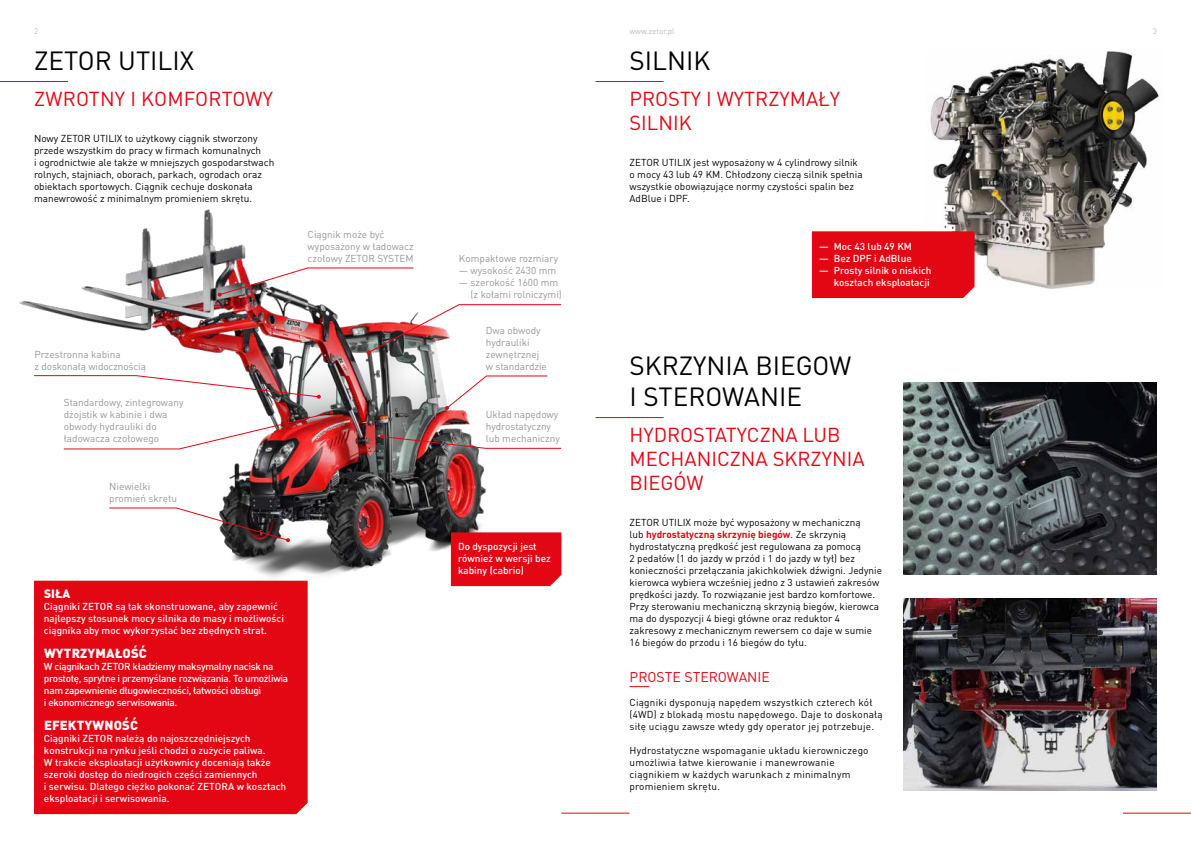
<style>
.page{position:relative;width:1191px;height:842px;background:#fff}
.page>*{position:absolute;margin:0;border:0;box-sizing:border-box;transform-origin:0 0}
.t1{font:26px/31.2px "DIN Pro";color:#000}
.t2{font:20px/24px "DIN Pro";color:#e30613}
.t3{font:14px "DIN Pro";color:#e30613}
.t4{font:900 13px "DIN Pro";letter-spacing:.01em;color:#fff}
.t5{font:900 12px "DIN Pro";color:#fff}
.t6{font:10px/12px "DIN Pro";color:#000}
.t7{font:500 10px/12px "DIN Pro";color:#fff}
.t8{font:10px/12px "DIN Pro";color:#979696}
.t9{font:10px/12px "DIN Pro";letter-spacing:.02em;color:#000}
.t10{font:500 10px/12px "DIN Pro";letter-spacing:-.03em;color:#fff}
.t11{font:8px "DIN Pro";color:#bbb}
.s1{font-weight:700;color:#e30613}
</style>
<div class="page">
<hr style="left:561px;top:813px;width:68px;height:1px;background:#e30613">
<img style="left:19px;top:209px;width:467px;height:376px">
<hr style="left:0;top:81px;width:68px;height:1px;background:#e30613">
<img style="left:63px;top:410px;width:270px;height:40px">
<svg style="left:33px;top:375px;width:288px;height:24px"></svg>
<svg style="left:108px;top:507px;width:182px;height:35px"></svg>
<svg style="left:445px;top:375px;width:103px;height:35px"></svg>
<svg style="left:380px;top:434px;width:182px;height:15px"></svg>
<img style="left:218px;top:267px;width:196px;height:30px">
<img style="left:366px;top:304px;width:196px;height:50px">
<hr style="left:595px;top:81px;width:68px;height:1px;background:#e30613">
<hr style="left:595px;top:417px;width:68px;height:1px;background:#e30613">
<svg style="left:629px;top:686px;width:20px;height:1px"></svg>
<img style="left:930px;top:51px;width:229px;height:238px">
<div style="left:812px;top:231px;width:162px;height:67px;background:#e30613"></div>
<div style="left:451px;top:532px;width:110px;height:54px;background:#e30613"></div>
<img style="left:903px;top:382px;width:254px;height:192px">
<img style="left:903px;top:598px;width:254px;height:192px">
<hr style="left:1123px;top:813px;width:68px;height:1px;background:#e30613">
<div style="left:34px;top:581px;width:274px;height:233px;background:#e30613"></div>
<svg style="left:138px;top:729px;width:20px;height:1px"></svg>
<p class="t11" style="left:34px;top:26px;width:6px">2</p>
<p class="t11" style="left:629px;top:26px;width:47px">www.zetor.pl</p>
<p class="t11" style="left:1152px;top:26px;width:6px">3</p>
<h1 class="t1" style="left:34px;top:44px;width:162px">ZETOR UTILIX</h1>
<h1 class="t1" style="left:629px;top:44px;width:82px">SILNIK</h1>
<h2 class="t2" style="left:34px;top:86px;width:240px">ZWROTNY I KOMFORTOWY</h2>
<p class="t6" style="left:34px;top:132px;width:242px">Nowy ZETOR UTILIX to użytkowy ciągnik stworzony przede wszystkim do pracy w firmach komunalnych<br>i ogrodnictwie ale także w mniejszych gospodarstwach rolnych, stajniach, oborach, parkach, ogrodach oraz obiektach sportowych. Ciągnik cechuje doskonała manewrowość z minimalnym promieniem skrętu.</p>
<p class="t8" style="left:308px;top:228px;width:108px">Ciągnik może być wyposażony w ładowacz czołowy ZETOR SYSTEM</p>
<p class="t8" style="left:34px;top:348px;width:113px">Przestronna kabina<br>z doskonałą widocznością</p>
<p class="t8" style="left:64px;top:396px;width:121px">Standardowy, zintegrowany dżojstik w kabinie i dwa obwody hydrauliki do ładowacza czołowego</p>
<p class="t8" style="left:109px;top:480px;width:69px">Niewielki promień skrętu</p>
<p class="t5" style="left:44px;top:586px;width:28px">SIŁA</p>
<p class="t7" style="left:44px;top:600px;width:241px">Ciągniki ZETOR są tak skonstruowane, aby zapewnić najlepszy stosunek mocy silnika do masy i możliwości ciągnika aby moc wykorzystać bez zbędnych strat.</p>
<h3 class="t4" style="left:44px;top:644px;width:104px">WYTRZYMAŁOŚĆ</h3>
<p class="t10" style="left:44px;top:660px;width:246px">W ciągnikach ZETOR kładziemy maksymalny nacisk na prostotę, sprytne i przemyślane rozwiązania. To umożliwia nam zapewnienie długowieczności, łatwości obsługi<br>i ekonomicznego serwisowania.</p>
<h3 class="t4" style="left:44px;top:716px;width:95px">EFEKTYWNOŚĆ</h3>
<p class="t7" style="left:44px;top:732px;width:244px">Ciągniki ZETOR należą do najoszczędniejszych konstrukcji na rynku jeśli chodzi o zużycie paliwa.<br>W trakcie eksploatacji użytkownicy doceniają także szeroki dostęp do niedrogich części zamiennych<br>i serwisu. Dlatego ciężko pokonać ZETORA w kosztach eksploatacji i serwisowania.</p>
<p class="t8" style="left:459px;top:252px;width:101px">Kompaktowe rozmiary</p>
<p class="t8" style="left:459px;top:264px;width:99px">— wysokość 2430 mm</p>
<p class="t8" style="left:470px;top:276px;width:93px;text-indent:-12px">— szerokość 1600 mm (z kołami rolniczymi)</p>
<p class="t8" style="left:486px;top:324px;width:63px">Dwa obwody hydrauliki zewnętrznej w standardzie</p>
<p class="t8" style="left:486px;top:408px;width:76px">Układ napędowy hydrostatyczny lub mechaniczny</p>
<p class="t7" style="left:458px;top:540px;width:94px">Do dyspozycji jest również w wersji bez kabiny (cabrio)</p>
<h2 class="t2" style="left:629px;top:86px;width:212px">PROSTY I WYTRZYMAŁY<br>SILNIK</h2>
<p class="t6" style="left:629px;top:156px;width:235px">ZETOR UTILIX jest wyposażony w 4 cylindrowy silnik o mocy 43 lub 49 KM. Chłodzony cieczą silnik spełnia wszystkie obowiązujące normy czystości spalin bez AdBlue i DPF.</p>
<p class="t7" style="left:819px;top:240px;width:95px">— Moc 43 lub 49 KM</p>
<p class="t7" style="left:819px;top:252px;width:94px">— Bez DPF i AdBlue</p>
<p class="t7" style="left:819px;top:264px;width:114px;text-align:right">— Prosty silnik o niskich kosztach eksploatacji</p>
<h1 class="t1" style="left:629px;top:349px;width:223px">SKRZYNIA BIEGOW<br>I STEROWANIE</h1>
<h2 class="t2" style="left:629px;top:422px;width:236px">HYDROSTATYCZNA LUB<br>MECHANICZNA SKRZYNIA<br>BIEGÓW</h2>
<p class="t6" style="left:629px;top:516px;width:254px">ZETOR UTILIX może być wyposażony w mechaniczną<br>lub <span class="s1">hydrostatyczną skrzynię biegów</span>. Ze skrzynią hydrostatyczną prędkość jest regulowana za pomocą<br>2 pedałów (1 do jazdy w przód i 1 do jazdy w tył) bez konieczności przełączania jakichkolwiek dźwigni. Jedynie kierowca wybiera wcześniej jedno z 3 ustawień zakresów prędkości jazdy. To rozwiązanie jest bardzo komfortowe.<br>Przy sterowaniu mechaniczną skrzynią biegów, kierowca ma do dyspozycji 4 biegi główne oraz reduktor 4 zakresowy z mechanicznym rewersem co daje w sumie 16 biegów do przodu i 16 biegów do tyłu.</p>
<h3 class="t3" style="left:629px;top:667px;width:142px">PROSTE STEROWANIE</h3>
<p class="t9" style="left:629px;top:696px;width:255px">Ciągniki dysponują napędem wszystkich czterech kół (4WD) z blokadą mostu napędowego. Daje to doskonałą siłę uciągu zawsze wtedy gdy operator jej potrzebuje.</p>
<p class="t9" style="left:629px;top:744px;width:240px">Hydrostatyczne wspomaganie układu kierowniczego umożliwia łatwe kierowanie i manewrowanie ciągnikiem w każdych warunkach z minimalnym promieniem skrętu.</p>
</div>
